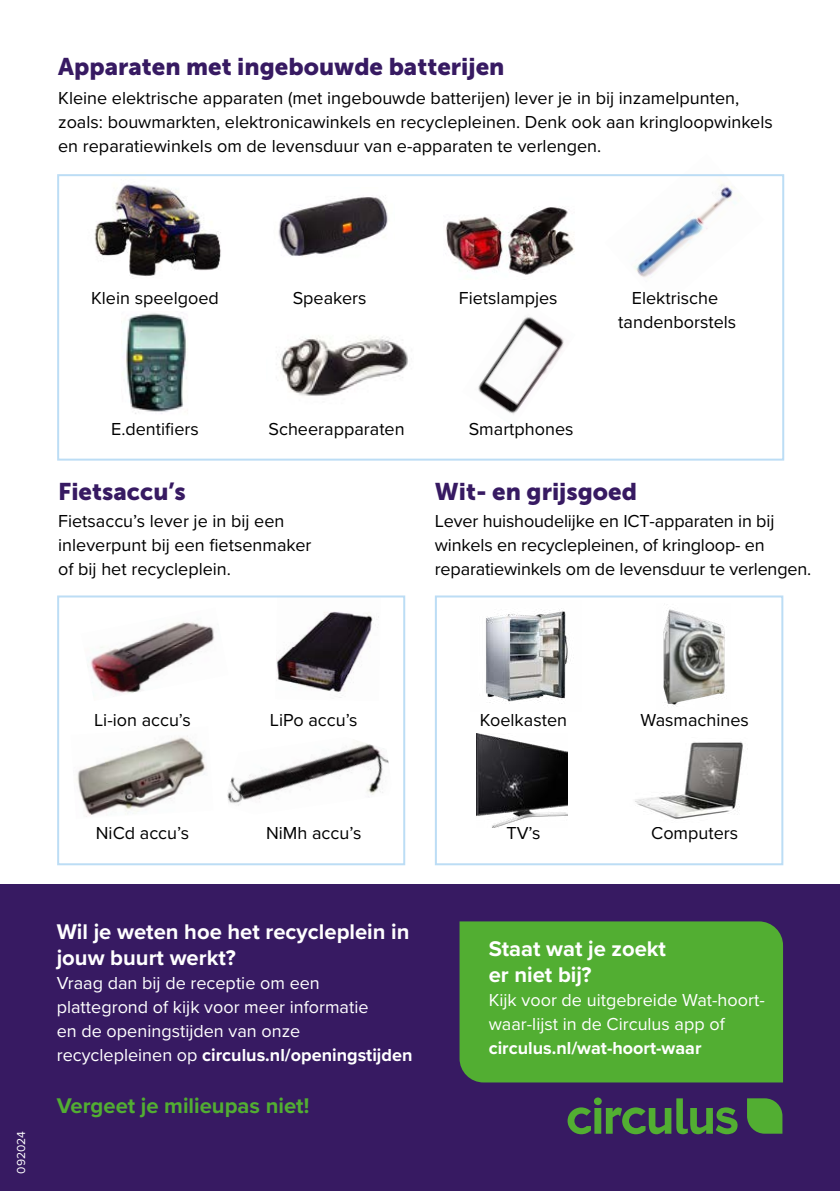
<style>
.page{position:relative;width:840px;height:1191px;background:#fff}
.page>*{position:absolute;margin:0;border:0;box-sizing:border-box;transform-origin:0 0}
.t1{font:24px "Museo Sans 900";color:#371a62}
.t2{font:700 22px/26px "Proxima Nova";color:#fff}
.t3{font:700 22px "Proxima Nova";color:#52ae32}
.t4{font:18px/24px "Proxima Nova";color:#000}
.t5{font:18px/24px "Proxima Nova";color:#fff}
.t6{font:700 18px "Proxima Nova";color:#fff}
.t7{font:12px "Proxima Nova";color:#fff}
.s1{font-weight:700}
</style>
<div class="page">
<img style="left:478px;top:316px;width:86px;height:98px">
<img style="left:276px;top:611px;width:103px;height:87px">
<img style="left:633px;top:183px;width:103px;height:94px">
<img style="left:94px;top:184px;width:127px;height:92px">
<img style="left:278px;top:197px;width:110px;height:60px">
<img style="left:445px;top:207px;width:129px;height:68px">
<div style="left:0;top:884px;width:839px;height:307px;background:#371a62"></div>
<div style="left:459px;top:921px;width:323px;height:161px;background:#52ae32"></div>
<svg style="left:567px;top:1097px;width:171px;height:37px"></svg>
<svg style="left:747px;top:1098px;width:35px;height:35px"></svg>
<div style="left:57px;top:174px;width:726px;height:286px;border:2px solid #bcddf5"></div>
<div style="left:57px;top:595px;width:348px;height:270px;border:2px solid #bcddf5"></div>
<div style="left:434px;top:595px;width:348px;height:270px;border:2px solid #bcddf5"></div>
<img style="left:90px;top:622px;width:125px;height:73px">
<img style="left:77px;top:736px;width:129px;height:81px">
<img style="left:227px;top:741px;width:162px;height:65px">
<img style="left:122px;top:312px;width:64px;height:102px">
<img style="left:276px;top:335px;width:132px;height:61px">
<img style="left:635px;top:741px;width:108px;height:78px">
<img style="left:476px;top:733px;width:91px;height:94px">
<img style="left:663px;top:609px;width:62px;height:98px">
<img style="left:485px;top:610px;width:83px;height:94px">
<h1 class="t1" style="left:58px;top:53px;width:447px">Apparaten met ingebouwde batterijen</h1>
<p class="t4" style="left:58px;top:86px;width:715px">Kleine elektrische apparaten (met ingebouwde batterijen) lever je in bij inzamelpunten, zoals: bouwmarkten, elektronicawinkels en recyclepleinen. Denk ook aan kringloopwinkels en reparatiewinkels om de levensduur van e-apparaten te verlengen.</p>
<p class="t4" style="left:91px;top:285px;width:129px">Klein speelgoed</p>
<p class="t4" style="left:292px;top:285px;width:75px">Speakers</p>
<p class="t4" style="left:458px;top:285px;width:100px">Fietslampjes</p>
<p class="t4" style="left:111px;top:416px;width:89px">E.dentifiers</p>
<p class="t4" style="left:268px;top:416px;width:138px">Scheerapparaten</p>
<p class="t4" style="left:468px;top:416px;width:106px">Smartphones</p>
<p class="t4" style="left:618px;top:285px;width:119px;text-align:center">Elektrische tandenborstels</p>
<h1 class="t1" style="left:58px;top:478px;width:129px">Fietsaccu’s</h1>
<p class="t4" style="left:58px;top:508px;width:255px">Fietsaccu’s lever je in bij een inleverpunt bij een fietsenmaker of bij het recycleplein.</p>
<h1 class="t1" style="left:434px;top:478px;width:203px">Wit- en grijsgoed</h1>
<p class="t4" style="left:434px;top:508px;width:378px">Lever huishoudelijke en ICT-apparaten in bij winkels en recyclepleinen, of kringloop- en reparatiewinkels om de levensduur te verlengen.</p>
<p class="t4" style="left:94px;top:707px;width:98px">Li-ion accu’s</p>
<p class="t4" style="left:479px;top:707px;width:89px">Koelkasten</p>
<p class="t4" style="left:270px;top:707px;width:89px">LiPo accu’s</p>
<p class="t4" style="left:640px;top:707px;width:110px">Wasmachines</p>
<p class="t4" style="left:96px;top:820px;width:95px">NiCd accu’s</p>
<p class="t4" style="left:266px;top:820px;width:97px">NiMh accu’s</p>
<p class="t4" style="left:506px;top:820px;width:36px">TV’s</p>
<p class="t4" style="left:650px;top:820px;width:88px">Computers</p>
<p class="t7" style="left:12px;top:1173px;width:44px;rotate:-90deg">092024</p>
<p class="t2" style="left:57px;top:918px;width:354px">Wil je weten hoe het recycleplein in jouw buurt werkt?</p>
<p class="t5" style="left:57px;top:970px;width:357px">Vraag dan bij de receptie om een plattegrond of kijk voor meer informatie<br>en de openingstijden van onze recyclepleinen op <span class="s1">circulus.nl/openingstijden</span></p>
<p class="t3" style="left:57px;top:1089px;width:254px">Vergeet je milieupas niet!</p>
<p class="t2" style="left:488px;top:935px;width:179px">Staat wat je zoekt er niet bij?</p>
<p class="t5" style="left:488px;top:987px;width:277px">Kijk voor de uitgebreide Wat-hoort&shy;waar-lijst in de Circulus app of</p>
<p class="t6" style="left:488px;top:1035px;width:214px">circulus.nl/wat-hoort-waar</p>
</div>
